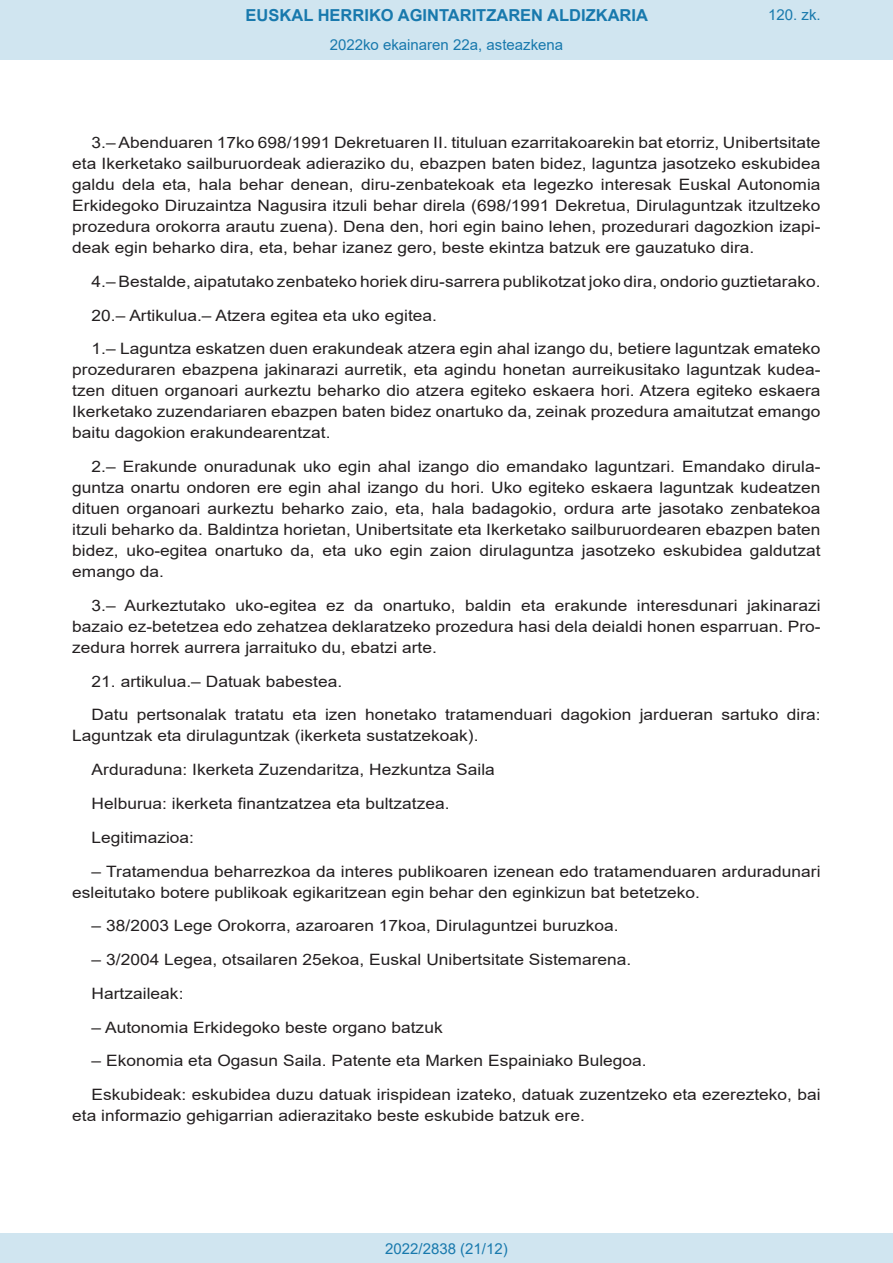
<style>
.page{position:relative;width:893px;height:1263px;background:#fff}
.page>*{position:absolute;margin:0;border:0;box-sizing:border-box;transform-origin:0 0}
.t1{font:700 16.5px "Arial";color:#1879ad}
.BOPVDetalle{font:15.6px/21px "Arial";color:#231f20;text-align:justify;scale:1.11 1}
.Paginacion_Centro{font:15px "Arial";color:#1879ad}
</style>
<div class="page">
<div style="left:0;top:0;width:893px;height:60px;background:#d0e5f0"></div>
<div style="left:0;top:1233px;width:893px;height:30px;background:#d0e5f0"></div>
<p class="t1" style="left:246px;top:3px;width:404px">EUSKAL HERRIKO AGINTARITZAREN ALDIZKARIA</p>
<p class="Paginacion_Centro" style="left:330px;top:35px;width:235px">2022ko ekainaren 22a, asteazkena</p>
<p class="Paginacion_Centro" style="left:768px;top:5px;width:54px">120. zk.</p>
<p class="BOPVDetalle" style="left:72px;top:132px;width:676px;text-indent:19px">3.– Abenduaren 17ko 698/1991 Dekretuaren II. tituluan ezarritakoarekin bat etorriz, Unibertsitate eta Ikerketako sailburuordeak adieraziko du, ebazpen baten bidez, laguntza jasotzeko eskubidea galdu dela eta, hala behar denean, diru-zenbatekoak eta legezko interesak Euskal Autonomia Erkidegoko Diruzaintza Nagusira itzuli behar direla (698/1991 Dekretua, Dirulaguntzak itzultzeko prozedura orokorra arautu zuena). Dena den, hori egin baino lehen, prozedurari dagozkion izapi&shy;deak egin beharko dira, eta, behar izanez gero, beste ekintza batzuk ere gauzatuko dira.</p>
<p class="BOPVDetalle" style="left:92px;top:271px;width:658px">4.– Bestalde, aipatutako zenbateko horiek diru-sarrera publikotzat joko dira, ondorio guztietarako.</p>
<p class="BOPVDetalle" style="left:92px;top:305px;width:313px">20.– Artikulua.– Atzera egitea eta uko egitea.</p>
<p class="BOPVDetalle" style="left:72px;top:338px;width:676px;text-indent:19px">1.– Laguntza eskatzen duen erakundeak atzera egin ahal izango du, betiere laguntzak emateko prozeduraren ebazpena jakinarazi aurretik, eta agindu honetan aurreikusitako laguntzak kudea&shy;tzen dituen organoari aurkeztu beharko dio atzera egiteko eskaera hori. Atzera egiteko eskaera Ikerketako zuzendariaren ebazpen baten bidez onartuko da, zeinak prozedura amaitutzat emango baitu dagokion erakundearentzat.</p>
<p class="BOPVDetalle" style="left:72px;top:456px;width:676px;text-indent:19px">2.– Erakunde onuradunak uko egin ahal izango dio emandako laguntzari. Emandako dirula&shy;guntza onartu ondoren ere egin ahal izango du hori. Uko egiteko eskaera laguntzak kudeatzen dituen organoari aurkeztu beharko zaio, eta, hala badagokio, ordura arte jasotako zenbatekoa itzuli beharko da. Baldintza horietan, Unibertsitate eta Ikerketako sailburuordearen ebazpen baten bidez, uko-egitea onartuko da, eta uko egin zaion dirulaguntza jasotzeko eskubidea galdutzat emango da.</p>
<p class="BOPVDetalle" style="left:72px;top:595px;width:676px;text-indent:19px">3.– Aurkeztutako uko-egitea ez da onartuko, baldin eta erakunde interesdunari jakinarazi bazaio ez-betetzea edo zehatzea deklaratzeko prozedura hasi dela deialdi honen esparruan. Pro&shy;zedura horrek aurrera jarraituko du, ebatzi arte.</p>
<p class="BOPVDetalle" style="left:92px;top:671px;width:227px">21. artikulua.– Datuak babestea.</p>
<p class="BOPVDetalle" style="left:72px;top:704px;width:676px;text-indent:19px">Datu pertsonalak tratatu eta izen honetako tratamenduari dagokion jardueran sartuko dira:<br>Laguntzak eta dirulaguntzak (ikerketa sustatzekoak).</p>
<p class="BOPVDetalle" style="left:92px;top:759px;width:365px">Arduraduna: Ikerketa Zuzendaritza, Hezkuntza Saila</p>
<p class="BOPVDetalle" style="left:92px;top:793px;width:324px">Helburua: ikerketa finantzatzea eta bultzatzea.</p>
<p class="BOPVDetalle" style="left:92px;top:827px;width:94px">Legitimazioa:</p>
<p class="BOPVDetalle" style="left:72px;top:860px;width:676px;text-indent:19px">– Tratamendua beharrezkoa da interes publikoaren izenean edo tratamenduaren arduradunari esleitutako botere publikoak egikaritzean egin behar den eginkizun bat betetzeko.</p>
<p class="BOPVDetalle" style="left:92px;top:915px;width:476px">– 38/2003 Lege Orokorra, azaroaren 17koa, Dirulaguntzei buruzkoa.</p>
<p class="BOPVDetalle" style="left:92px;top:949px;width:488px">– 3/2004 Legea, otsailaren 25ekoa, Euskal Unibertsitate Sistemarena.</p>
<p class="BOPVDetalle" style="left:92px;top:983px;width:84px">Hartzaileak:</p>
<p class="BOPVDetalle" style="left:92px;top:1016px;width:318px">– Autonomia Erkidegoko beste organo batzuk</p>
<p class="BOPVDetalle" style="left:92px;top:1050px;width:502px">– Ekonomia eta Ogasun Saila. Patente eta Marken Espainiako Bulegoa.</p>
<p class="BOPVDetalle" style="left:72px;top:1084px;width:676px;text-indent:19px">Eskubideak: eskubidea duzu datuak irispidean izateko, datuak zuzentzeko eta ezerezteko, bai eta informazio gehigarrian adierazitako beste eskubide batzuk ere.</p>
<p class="Paginacion_Centro" style="left:385px;top:1238px;width:124px">2022/2838 (21/12)</p>
</div>
